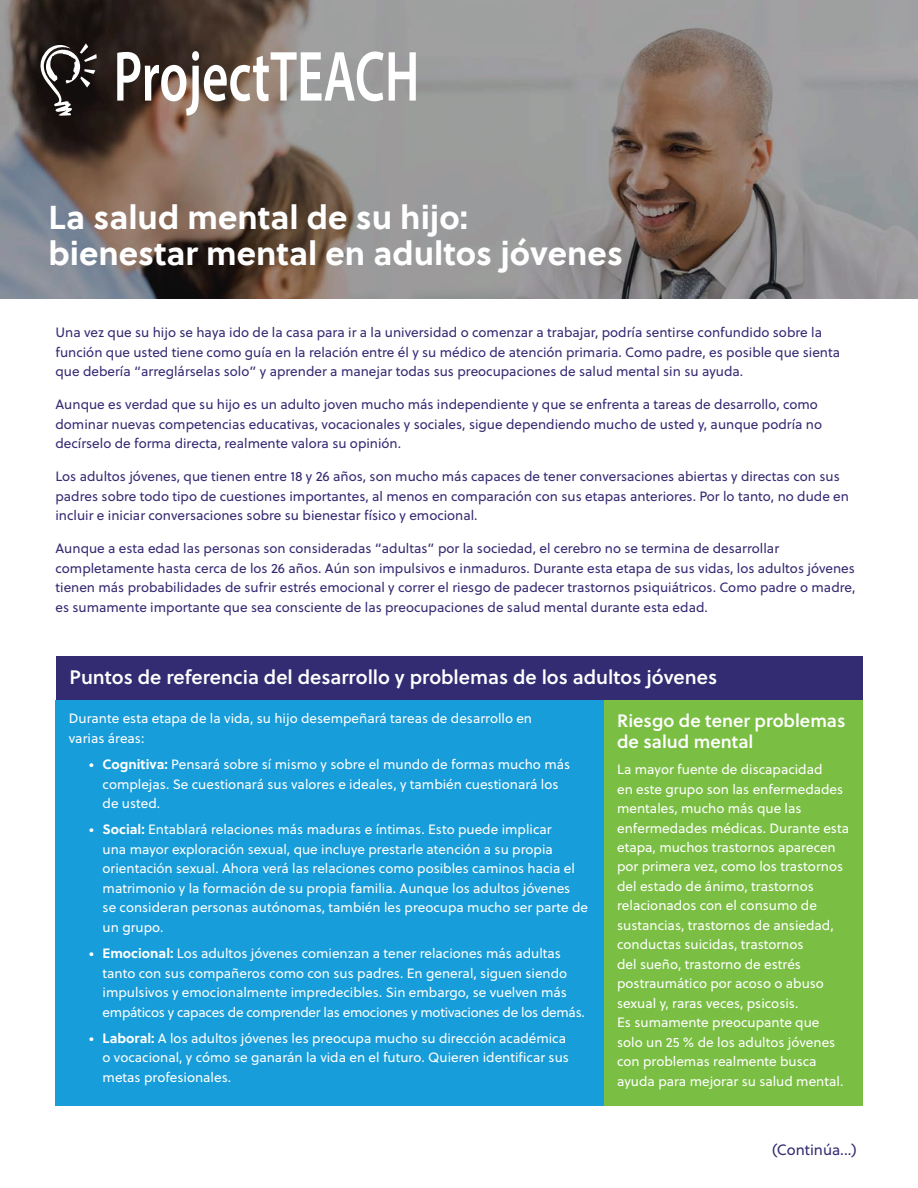
<style>
.page{position:relative;width:918px;height:1188px;background:#fff}
.page>*{position:absolute;margin:0;border:0;box-sizing:border-box;transform-origin:0 0}
.t1{font:700 33px/36px "Soleil";color:#fff}
.t2{font:600 19.5px "Soleil";color:#fff}
.t3{font:600 18px/21px "Soleil";color:#fff}
.t4{font:15px "Soleil";color:#332c72}
.t5{font:13.5px/19.5px "Soleil";color:#fff}
.t6{font:13.5px/19.5px "Soleil";color:#352b73}
.s1{font-weight:700}
</style>
<div class="page">
<div style="left:56px;top:656px;width:807px;height:44px;background:#332c72"></div>
<svg style="left:1px;top:0;width:917px;height:298px;background:#857d7a"></svg>
<svg style="left:41px;top:43px;width:56px;height:73px"></svg>
<svg style="left:117px;top:51px;width:299px;height:65px"></svg>
<div style="left:55px;top:700px;width:549px;height:406px;background:#179dd9"></div>
<div style="left:604px;top:700px;width:259px;height:406px;background:#7abf44"></div>
<h1 class="t1" style="left:49px;top:198px;width:576px">La salud mental de su hijo: bienestar mental en adultos jóvenes</h1>
<p class="t6" style="left:56px;top:322px;width:786px">Una vez que su hijo se haya ido de la casa para ir a la universidad o comenzar a trabajar, podría sentirse confundido sobre la función que usted tiene como guía en la relación entre él y su médico de atención primaria. Como padre, es posible que sienta que debería “arreglárselas solo” y aprender a manejar todas sus preocupaciones de salud mental sin su ayuda.</p>
<p class="t6" style="left:56px;top:394px;width:768px">Aunque es verdad que su hijo es un adulto joven mucho más independiente y que se enfrenta a tareas de desarrollo, como dominar nuevas competencias educativas, vocacionales y sociales, sigue dependiendo mucho de usted y, aunque podría no decírselo de forma directa, realmente valora su opinión.</p>
<p class="t6" style="left:56px;top:466px;width:795px">Los adultos jóvenes, que tienen entre 18 y 26 años, son mucho más capaces de tener conversaciones abiertas y directas con sus padres sobre todo tipo de cuestiones importantes, al menos en comparación con sus etapas anteriores. Por lo tanto, no dude en incluir e iniciar conversaciones sobre su bienestar físico y emocional.</p>
<p class="t6" style="left:56px;top:538px;width:802px">Aunque a esta edad las personas son consideradas “adultas” por la sociedad, el cerebro no se termina de desarrollar completamente hasta cerca de los 26 años. Aún son impulsivos e inmaduros. Durante esta etapa de sus vidas, los adultos jóvenes tienen más probabilidades de sufrir estrés emocional y correr el riesgo de padecer trastornos psiquiátricos. Como padre o madre, es sumamente importante que sea consciente de las preocupaciones de salud mental durante esta edad.</p>
<h2 class="t2" style="left:70px;top:663px;width:649px">Puntos de referencia del desarrollo y problemas de los adultos jóvenes</h2>
<p class="t5" style="left:69px;top:709px;width:465px">Durante esta etapa de la vida, su hijo desempeñará tareas de desarrollo en varias áreas:</p>
<p class="t5" style="left:103px;top:754px;width:469px;text-indent:-14px"><span class="s1">• Cognitiva:</span> Pensará sobre sí mismo y sobre el mundo de formas mucho más complejas. Se cuestionará sus valores e ideales, y también cuestionará los de usted.</p>
<p class="t5" style="left:103px;top:819px;width:487px;text-indent:-14px"><span class="s1">• Social:</span> Entablará relaciones más maduras e íntimas. Esto puede implicar<br>una mayor exploración sexual, que incluye prestarle atención a su propia orientación sexual. Ahora verá las relaciones como posibles caminos hacia el matrimonio y la formación de su propia familia. Aunque los adultos jóvenes<br>se consideran personas autónomas, también les preocupa mucho ser parte de un grupo.</p>
<p class="t5" style="left:103px;top:943px;width:484px;text-indent:-14px"><span class="s1">• Emocional:</span> Los adultos jóvenes comienzan a tener relaciones más adultas tanto con sus compañeros como con sus padres. En general, siguen siendo impulsivos y emocionalmente impredecibles. Sin embargo, se vuelven más empáticos y capaces de comprender las emociones y motivaciones de los demás.</p>
<p class="t5" style="left:103px;top:1028px;width:468px;text-indent:-14px"><span class="s1">• Laboral:</span> A los adultos jóvenes les preocupa mucho su dirección académica o vocacional, y cómo se ganarán la vida en el futuro. Quieren identificar sus metas profesionales.</p>
<h3 class="t3" style="left:617px;top:709px;width:230px">Riesgo de tener problemas de salud mental</h3>
<p class="t5" style="left:617px;top:759px;width:233px">La mayor fuente de discapacidad<br>en este grupo son las enfermedades mentales, mucho más que las enfermedades médicas. Durante esta etapa, muchos trastornos aparecen por primera vez, como los trastornos del estado de ánimo, trastornos relacionados con el consumo de sustancias, trastornos de ansiedad, conductas suicidas, trastornos<br>del sueño, trastorno de estrés postraumático por acoso o abuso sexual y, raras veces, psicosis.<br>Es sumamente preocupante que<br>solo un 25 % de los adultos jóvenes con problemas realmente busca ayuda para mejorar su salud mental.</p>
<p class="t4" style="left:772px;top:1139px;width:86px">(Continúa...)</p>
</div>
